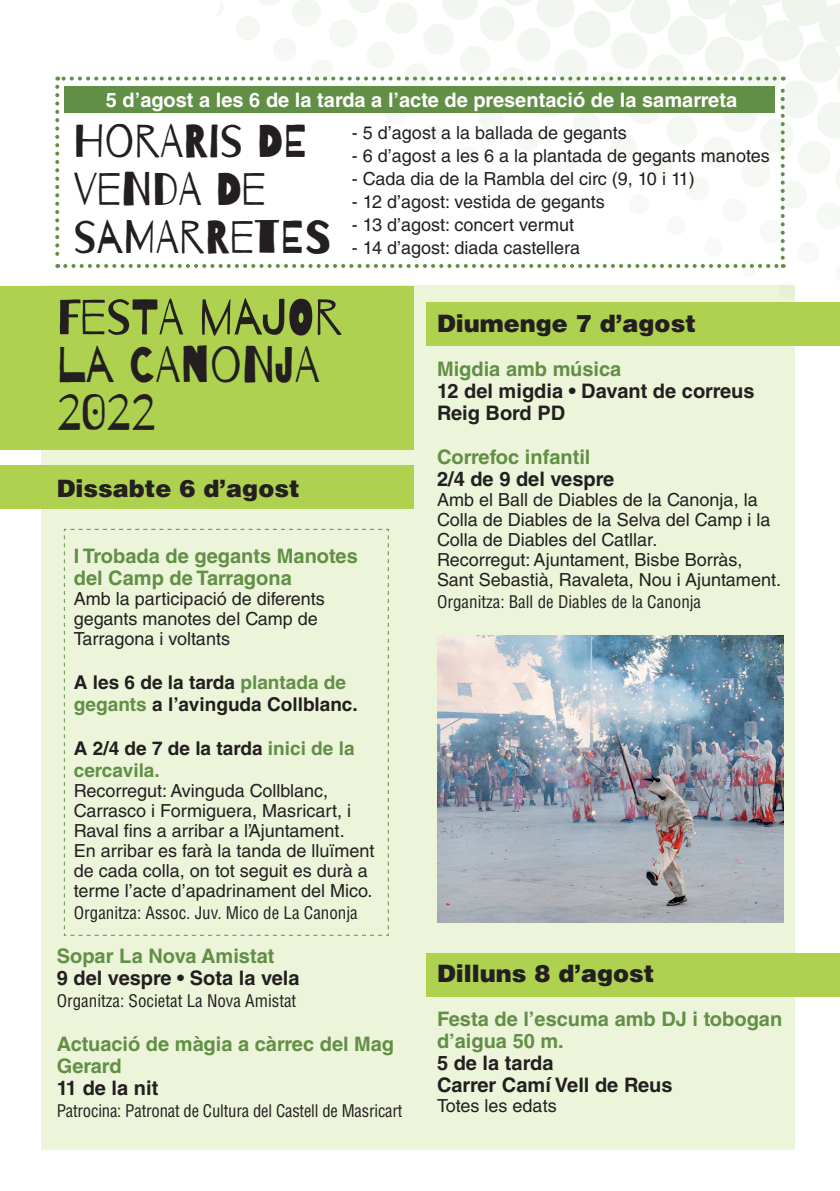
<style>
.page{position:relative;width:840px;height:1191px;background:#fff}
.page>*{position:absolute;margin:0;border:0;box-sizing:border-box;transform-origin:0 0}
.barrio{font:50px/48px "Barrio";color:#231f20}
.barrio-2{font:46px/48px "Barrio";color:#231f20}
.dia{font:900 24px "Helvetica LT Std";color:#231f20}
.acte{font:700 20px/22px "Helvetica LT Std";color:#628f46}
.Estilo_de_párrafo_1{font:700 20px "Helvetica LT Std";color:#231f20}
.acte-2{font:700 20px "Helvetica LT Std";color:#fff}
.Estilo_de_párrafo_1-2{font:700 20px/22px "Helvetica LT Std";color:#628f46}
.Estilo_de_párrafo_1-3{font:700 19px/22px "Helvetica LT Std";color:#231f20}
.Estilo_de_párrafo_1-4{font:700 19px/22px "Helvetica LT Std";color:#628f46}
.text{font:18px/20px "Helvetica LT Std";color:#231f20}
.organitza{font:condensed 17px "Helvetica LT Std";color:#231f20}
.text-2{font:condensed 17px "Helvetica LT Std";color:#231f20}
.s1{color:#628f46}
.s2{color:#231f20}
</style>
<div class="page">
<div style="left:41px;top:285px;width:753px;height:864px;background:#ecf4da"></div>
<div style="left:0;top:286px;width:413px;height:163px;background:#aed250"></div>
<div style="left:0;top:465px;width:413px;height:43px;background:#aed250"></div>
<div style="left:426px;top:302px;width:413px;height:43px;background:#aed250"></div>
<div style="left:426px;top:952px;width:413px;height:44px;background:#aed250"></div>
<svg style="left:63px;top:528px;width:326px;height:408px"></svg>
<svg style="left:55px;top:0;width:784px;height:300px"></svg>
<img style="left:437px;top:635px;width:345px;height:287px">
<div style="left:64px;top:87px;width:711px;height:26px;background:#628f46"></div>
<p class="acte-2" style="left:106px;top:87px;width:632px">5 d’agost a les 6 de la tarda a l’acte de presentació de la samarreta</p>
<p class="text" style="left:351px;top:123px;width:276px">- 5 d’agost a la ballada de gegants</p>
<p class="text" style="left:351px;top:146px;width:419px">- 6 d’agost a les 6 a la plantada de gegants manotes</p>
<p class="text" style="left:351px;top:169px;width:344px">- Cada dia de la Rambla del circ (9, 10 i 11)</p>
<p class="text" style="left:351px;top:192px;width:254px">- 12 d’agost: vestida de gegants</p>
<p class="text" style="left:351px;top:215px;width:224px">- 13 d’agost: concert vermut</p>
<p class="text" style="left:351px;top:238px;width:229px">- 14 d’agost: diada castellera</p>
<p class="barrio-2" style="left:73px;top:119px;width:207px">HORARIS DE<br>VENDA DE<br>SAMAR</p>
<p class="barrio-2" style="left:205px;top:215px;width:127px">RETES</p>
<p class="barrio" style="left:57px;top:294px;width:76px">FESTA</p>
<p class="barrio" style="left:199px;top:294px;width:141px">MAJOR</p>
<p class="barrio" style="left:57px;top:342px;width:101px">LA CANONJA<br>2022</p>
<p class="dia" style="left:57px;top:472px;width:244px">Dissabte 6 d’agost</p>
<p class="acte" style="left:74px;top:544px;width:285px">I Trobada de gegants Manotes del Camp de Tarragona</p>
<p class="text" style="left:74px;top:588px;width:252px">Amb la participació de diferents gegants manotes del Camp de<br>Tarragona i voltants</p>
<p class="Estilo_de_párrafo_1-3" style="left:74px;top:670px;width:285px">A les 6 de la tarda <span class="s1">plantada de gegants</span> a l’avinguda Collblanc.</p>
<p class="Estilo_de_párrafo_1-4" style="left:74px;top:736px;width:282px"><span class="s2">A 2/4 de 7 de la tarda</span> inici de la cercavila.</p>
<p class="text" style="left:74px;top:780px;width:279px">Recorregut: Avinguda Collblanc,<br>Carrasco i Formiguera, Masricart, i<br>Raval fins a arribar a l’Ajuntament.</p>
<p class="text" style="left:74px;top:840px;width:302px">En arribar es farà la tanda de lluïment de cada colla, on tot seguit es durà a terme l’acte d’apadrinament del Mico.</p>
<p class="organitza" style="left:74px;top:901px;width:285px">Organitza: Assoc. Juv. Mico de La Canonja</p>
<p class="acte" style="left:57px;top:944px;width:219px">Sopar La Nova Amistat</p>
<p class="Estilo_de_párrafo_1" style="left:57px;top:965px;width:244px">9 del vespre • Sota la vela</p>
<p class="organitza" style="left:57px;top:989px;width:241px">Organitza: Societat La Nova Amistat</p>
<p class="Estilo_de_párrafo_1-2" style="left:57px;top:1032px;width:339px">Actuació de màgia a càrrec del Mag<br>Gerard</p>
<p class="Estilo_de_párrafo_1" style="left:57px;top:1075px;width:103px">11 de la nit</p>
<p class="organitza" style="left:57px;top:1099px;width:347px">Patrocina: Patronat de Cultura del Castell de Masricart</p>
<p class="dia" style="left:437px;top:307px;width:260px">Diumenge 7 d’agost</p>
<p class="acte" style="left:437px;top:357px;width:186px">Migdia amb música</p>
<p class="Estilo_de_párrafo_1" style="left:437px;top:378px;width:319px">12 del migdia • Davant de correus</p>
<p class="Estilo_de_párrafo_1" style="left:437px;top:400px;width:130px">Reig Bord PD</p>
<p class="acte" style="left:437px;top:445px;width:155px">Correfoc infantil</p>
<p class="Estilo_de_párrafo_1" style="left:437px;top:466px;width:179px">2/4 de 9 del vespre</p>
<p class="text" style="left:437px;top:489px;width:335px">Amb el Ball de Diables de la Canonja, la<br>Colla de Diables de la Selva del Camp i la<br>Colla de Diables del Catllar.</p>
<p class="text" style="left:437px;top:549px;width:345px">Recorregut: Ajuntament, Bisbe Borràs,<br>Sant Sebastià, Ravaleta, Nou i Ajuntament.</p>
<p class="text-2" style="left:437px;top:591px;width:265px">Organitza: Ball de Diables de la Canonja</p>
<p class="dia" style="left:437px;top:957px;width:219px">Dilluns 8 d’agost</p>
<p class="acte" style="left:437px;top:1007px;width:346px">Festa de l’escuma amb DJ i tobogan d’aigua 50 m.</p>
<p class="Estilo_de_párrafo_1" style="left:437px;top:1050px;width:118px">5 de la tarda</p>
<p class="Estilo_de_párrafo_1" style="left:437px;top:1072px;width:237px">Carrer Camí Vell de Reus</p>
<p class="text" style="left:437px;top:1095px;width:121px">Totes les edats</p>
</div>
